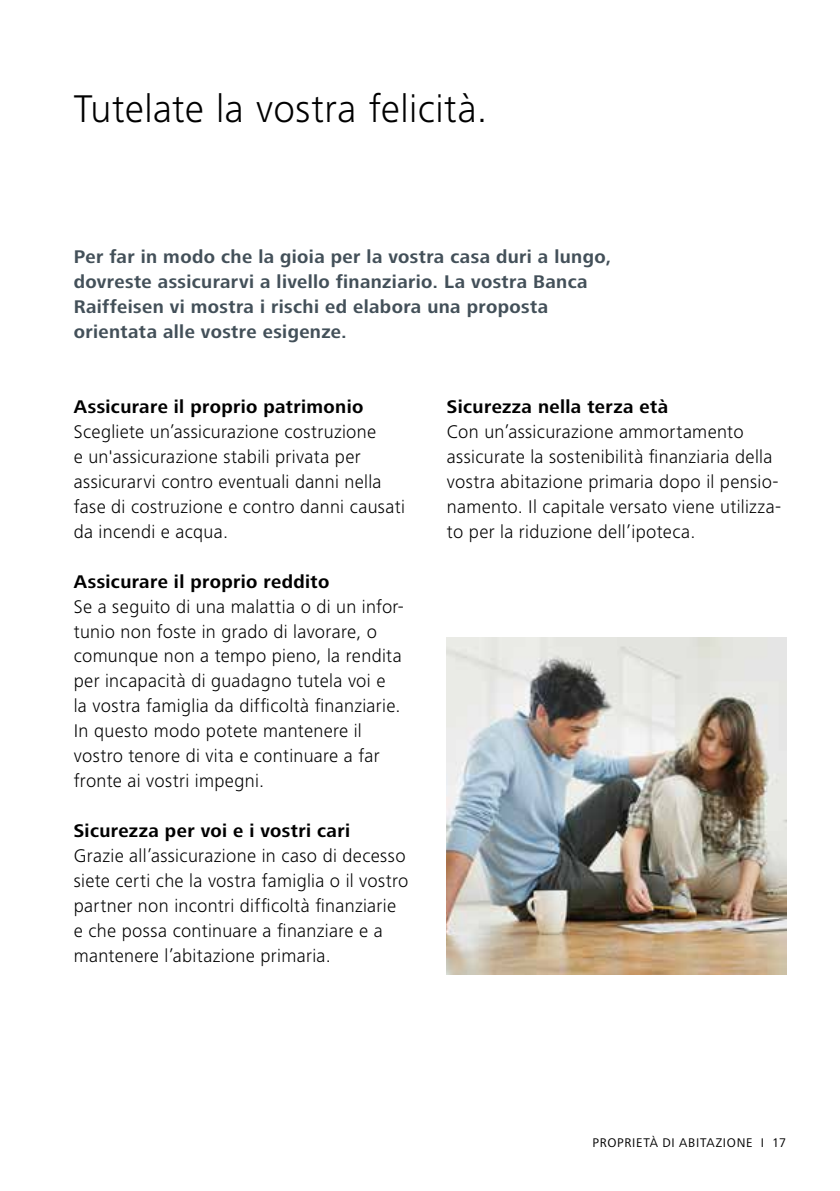
<style>
.page{position:relative;width:840px;height:1191px;background:#fff}
.page>*{position:absolute;margin:0;border:0;box-sizing:border-box;transform-origin:0 0}
.t1{font:300 40px "Frutiger Next LT";letter-spacing:.01em;color:#000}
.t2{font:300 19px/25px "Frutiger Next LT";letter-spacing:.015em;color:#000}
.t3{font:700 19px/25px "Frutiger Next LT";letter-spacing:.02em;color:#435059}
.t4{font:700 19px "Frutiger Next LT";letter-spacing:.02em;color:#000}
.t5{font:13px "Frutiger Next LT";letter-spacing:.05em;color:#000}
</style>
<div class="page">
<img style="left:446px;top:637px;width:339px;height:337px">
<h1 class="t1" style="left:74px;top:86px;width:415px">Tutelate la vostra felicità.</h1>
<p class="t3" style="left:74px;top:244px;width:538px">Per far in modo che la gioia per la vostra casa duri a lungo, dovreste assicurarvi a livello finanziario. La vostra Banca Raiffeisen vi mostra i rischi ed elabora una proposta orientata alle vostre esigenze.</p>
<p class="t4" style="left:74px;top:396px;width:291px">Assicurare il proprio patrimonio</p>
<p class="t2" style="left:74px;top:419px;width:332px">Scegliete un’assicurazione costruzione<br>e un'assicurazione stabili privata per assicurarvi contro eventuali danni nella fase di costruzione e contro danni causati da incendi e acqua.</p>
<p class="t4" style="left:74px;top:570px;width:257px">Assicurare il proprio reddito</p>
<p class="t2" style="left:74px;top:594px;width:331px">Se a seguito di una malattia o di un infor&shy;tunio non foste in grado di lavorare, o comunque non a tempo pieno, la rendita per incapacità di guadagno tutela voi e<br>la vostra famiglia da difficoltà finanziarie.<br>In questo modo potete mantenere il vostro tenore di vita e continuare a far fronte ai vostri impegni.</p>
<p class="t4" style="left:74px;top:820px;width:277px">Sicurezza per voi e i vostri cari</p>
<p class="t2" style="left:74px;top:843px;width:336px">Grazie all’assicurazione in caso di decesso siete certi che la vostra famiglia o il vostro partner non incontri difficoltà finanziarie e che possa continuare a finanziare e a mantenere l’abitazione primaria.</p>
<p class="t4" style="left:446px;top:396px;width:223px">Sicurezza nella terza età</p>
<p class="t2" style="left:446px;top:419px;width:335px">Con un’assicurazione ammortamento assicurate la sostenibilità finanziaria della vostra abitazione primaria dopo il pensio&shy;namento. Il capitale versato viene utilizza&shy;to per la riduzione dell’ipoteca.</p>
<p class="t5" style="left:592px;top:1135px;width:195px">PROPRIETÀ DI ABITAZIONE I 17</p>
</div>
